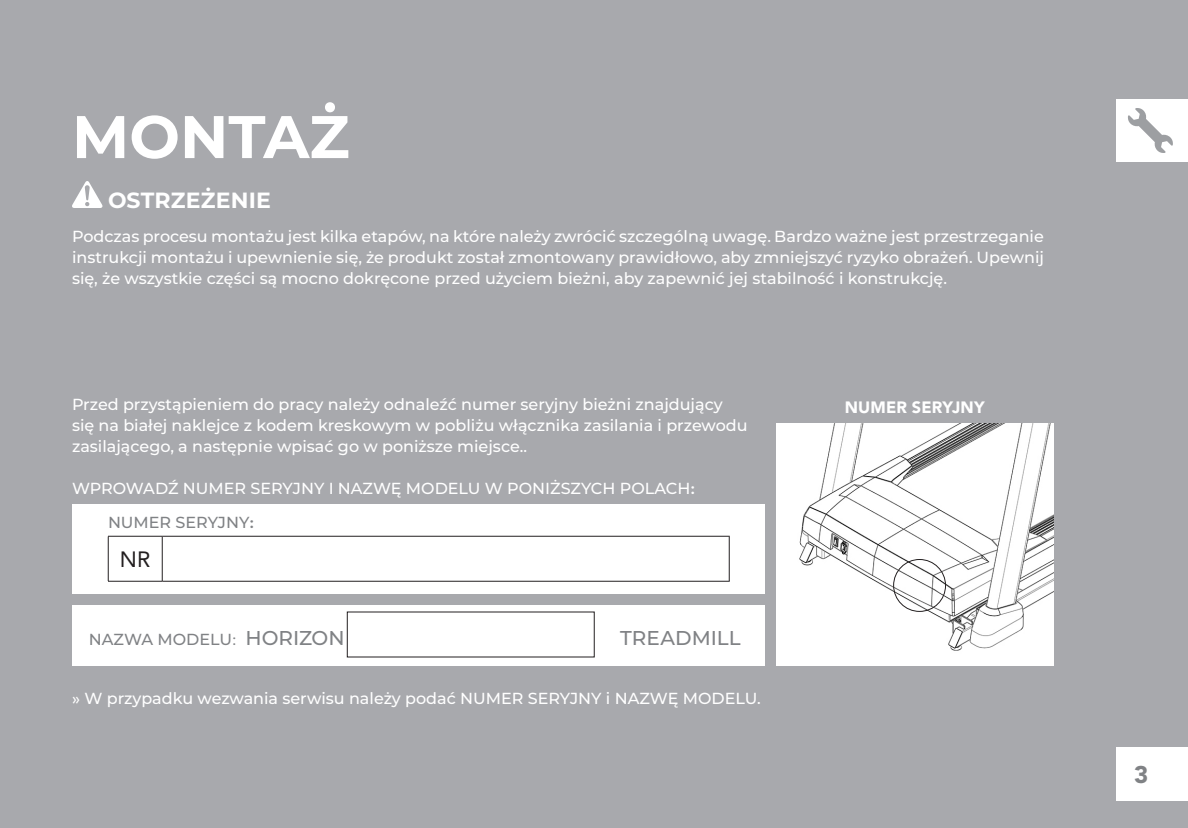
<style>
.page{position:relative;width:1188px;height:828px;background:#a8a9ad}
.page>*{position:absolute;margin:0;border:0;box-sizing:border-box;transform-origin:0 0}
.t1{font:700 60px "Montserrat";color:#fff}
.t2{font:900 24px "Avenir LT Std";color:#808285}
.t3{font:700 22px "Montserrat";letter-spacing:.01em;color:#fff}
.t4{font:22px "Avenir LT Std";color:#231f20}
.t5{font:500 20px "Montserrat";color:#808285}
.t6{font:900 16.4px "Avenir LT Std";letter-spacing:.01em;color:#fff}
.t7{font:500 16px/21px "Montserrat";color:#fff}
.t8{font:500 16px "Montserrat";color:#808285}
.s1{font-family:"Avenir LT Std";font-weight:800}
.s2{font-family:"Avenir LT Std";font-weight:400}
.s3{font-size:20px}
.s4{font-family:"Avenir LT Std"}
</style>
<div class="page">
<div style="left:1116px;top:747px;width:72px;height:54px;background:#fff"></div>
<div style="left:1116px;top:99px;width:72px;height:63px;background:#fff"></div>
<svg style="left:1128px;top:108px;width:45px;height:45px"></svg>
<div style="left:72px;top:605px;width:693px;height:61px;background:#fff"></div>
<div style="left:72px;top:504px;width:693px;height:90px;background:#fff"></div>
<hr style="left:162px;top:536px;width:1px;height:45px;background:#231f20">
<hr style="left:729px;top:536px;width:1px;height:45px;background:#231f20">
<hr style="left:108px;top:536px;width:54px;height:1px;background:#231f20">
<hr style="left:108px;top:536px;width:1px;height:45px;background:#231f20">
<hr style="left:162px;top:536px;width:568px;height:1px;background:#231f20">
<hr style="left:108px;top:581px;width:54px;height:1px;background:#231f20">
<hr style="left:162px;top:581px;width:568px;height:1px;background:#231f20">
<svg style="left:72px;top:181px;width:31px;height:27px"></svg>
<div style="left:776px;top:423px;width:278px;height:243px;background:#fff"></div>
<img style="left:799px;top:423px;width:255px;height:228px">
<div style="left:893px;top:559px;width:53px;height:53px;border:1px solid #231f20;border-radius:50%"></div>
<p class="t1" style="left:72px;top:94px;width:279px">MONTAŻ</p>
<p class="t3" style="left:108px;top:184px;width:164px">OSTRZEŻENIE</p>
<p class="t7" style="left:72px;top:225px;width:973px">Podczas procesu montażu jest kilka etapów, na które należy zwrócić szczególną uwagę. Bardzo ważne jest przestrzeganie</p>
<p class="t7" style="left:72px;top:246px;width:974px">instrukcji montażu i upewnienie się, że produkt został zmontowany prawidłowo, aby zmniejszyć ryzyko obrażeń. Upewnij się, że wszystkie części są mocno dokręcone przed użyciem bieżni, aby zapewnić jej stabilność i konstrukcję.</p>
<p class="t7" style="left:72px;top:393px;width:677px">Przed przystąpieniem do pracy należy odnaleźć numer seryjny bieżni znajdujący się na białej naklejce z kodem kreskowym w pobliżu włącznika zasilania i przewodu zasilającego, a następnie wpisać go w poniższe miejsce..</p>
<p class="t7" style="left:72px;top:477px;width:625px">WPROWADŹ NUMER SERYJNY I NAZWĘ MODELU W PONIŻSZYCH POLACH<span class="s1">:</span></p>
<p class="t8" style="left:108px;top:511px;width:148px">NUMER SERYJNY<span class="s1">:</span></p>
<p class="t4" style="left:120px;top:547px;width:32px">NR</p>
<p class="t8" style="left:89px;top:629px;width:257px">NAZWA MODELU<span class="s2">:</span> <span class="s3">HORIZON</span></p>
<p class="t5" style="left:620px;top:624px;width:122px">TREADMILL</p>
<p class="t7" style="left:72px;top:687px;width:690px"><span class="s4">»</span> W przypadku wezwania serwisu należy podać NUMER SERYJNY i NAZWĘ MODELU.</p>
<p class="t6" style="left:845px;top:398px;width:142px">NUMER SERYJNY</p>
<h2 class="t2" style="left:1134px;top:760px;width:16px">3</h2>
</div>
